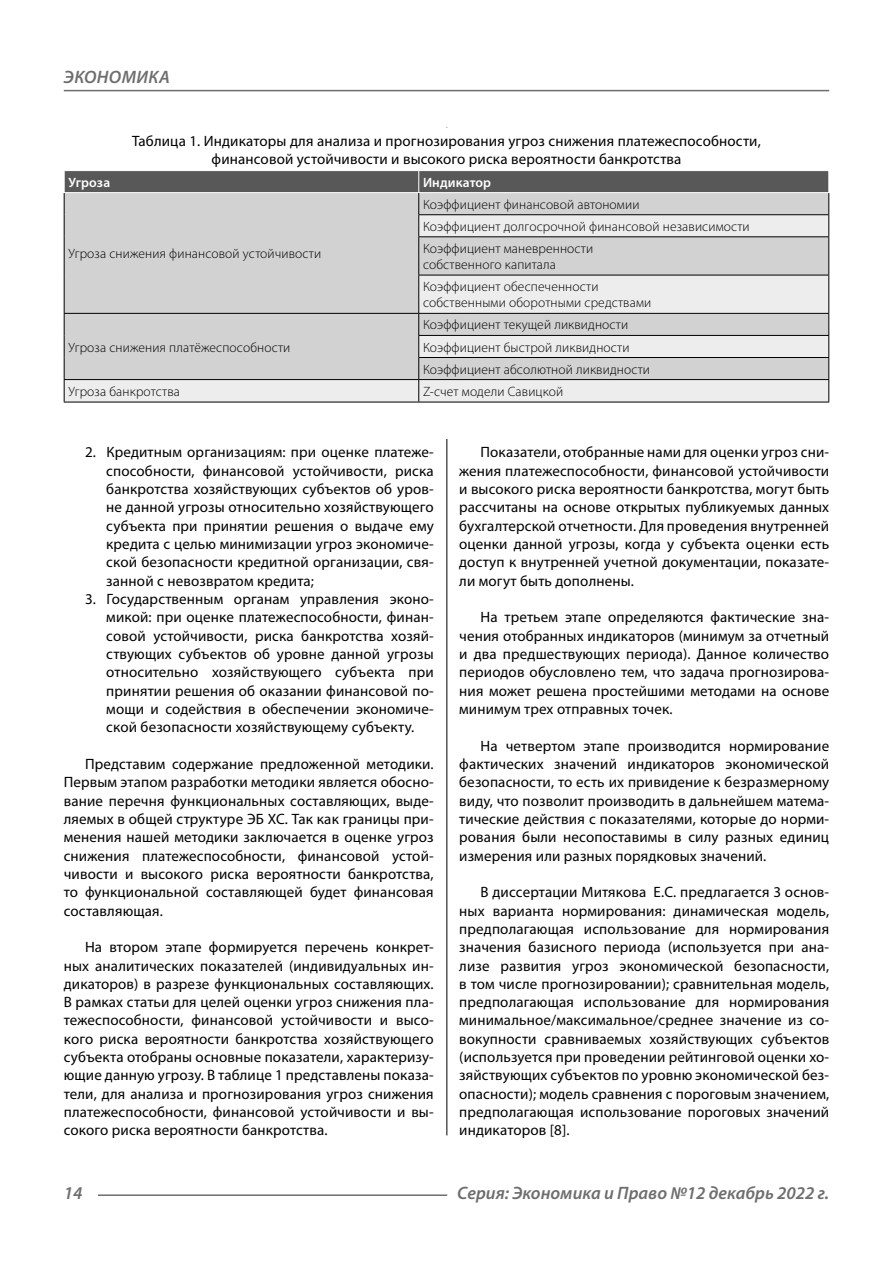
<style>
.page{position:relative;width:893px;height:1263px;background:#fff}
.page>*{position:absolute;margin:0;border:0;box-sizing:border-box;transform-origin:0 0}
.t1{font:italic 600 18px "Myriad Pro";color:#6e6e6e}
.Normal{font:15px/18.3px "Myriad Pro";letter-spacing:.01em;color:#000;text-align:justify}
.podpis{font:15px/18.3px "Myriad Pro";letter-spacing:.01em;color:#000;text-align:center}
.Tab_content{font:300 13.5px "Myriad Pro";letter-spacing:.01em;color:#000}
.Tab_header{font:600 13.5px "Myriad Pro";letter-spacing:.01em;color:#fff}
</style>
<div class="page">
<hr style="left:446px;top:128px;width:1px;height:1007px;background:#000">
<svg style="left:65px;top:237px;width:763px;height:165px;background:#d9d9d9"></svg>
<svg style="left:64px;top:171px;width:765px;height:66px;background:#aeaeae"></svg>
<hr style="left:64px;top:237px;width:1px;height:38px;background:#000">
<hr style="left:418px;top:236px;width:411px;height:1px;background:#000">
<hr style="left:418px;top:237px;width:1px;height:38px;background:#000">
<hr style="left:828px;top:237px;width:1px;height:38px;background:#000">
<hr style="left:64px;top:275px;width:1px;height:38px;background:#000">
<hr style="left:418px;top:275px;width:411px;height:1px;background:#000">
<hr style="left:418px;top:275px;width:1px;height:38px;background:#000">
<hr style="left:828px;top:275px;width:1px;height:38px;background:#000">
<hr style="left:64px;top:313px;width:355px;height:1px;background:#000">
<hr style="left:419px;top:313px;width:410px;height:1px;background:#000">
<hr style="left:418px;top:335px;width:411px;height:1px;background:#000">
<hr style="left:418px;top:357px;width:411px;height:1px;background:#000">
<hr style="left:64px;top:379px;width:355px;height:1px;background:#000">
<svg style="left:64px;top:314px;width:1px;height:88px"></svg>
<hr style="left:419px;top:379px;width:410px;height:1px;background:#000">
<svg style="left:418px;top:314px;width:1px;height:88px"></svg>
<svg style="left:828px;top:314px;width:1px;height:88px"></svg>
<hr style="left:64px;top:402px;width:355px;height:1px;background:#000">
<hr style="left:419px;top:402px;width:410px;height:1px;background:#000">
<hr style="left:98px;top:1194px;width:349px;height:2px;background:#6e6e6e">
<hr style="left:64px;top:90px;width:765px;height:1px;background:#6e6e6e">
<p class="t1" style="left:64px;top:66px;width:24px">Экономика</p>
<p class="podpis" style="left:132px;top:131px;width:630px">Таблица 1. Индикаторы для анализа и прогнозирования угроз снижения платежеспособности, финансовой устойчивости и высокого риска вероятности банкротства</p>
<p class="Tab_header" style="left:68px;top:174px;width:43px">Угроза</p>
<p class="Tab_header" style="left:423px;top:174px;width:70px">Индикатор</p>
<p class="Tab_content" style="left:68px;top:245px;width:254px">Угроза снижения финансовой устойчивости</p>
<p class="Tab_content" style="left:68px;top:339px;width:223px">Угроза снижения платёжеспособности</p>
<p class="Tab_content" style="left:423px;top:196px;width:218px">Коэффициент финансовой автономии</p>
<p class="Tab_content" style="left:423px;top:218px;width:328px">Коэффициент долгосрочной финансовой независимости</p>
<p class="Tab_content" style="left:423px;top:240px;width:172px">Коэффициент маневренности</p>
<p class="Tab_content" style="left:423px;top:256px;width:135px">собственного капитала</p>
<p class="Tab_content" style="left:423px;top:279px;width:177px">Коэффициент обеспеченности</p>
<p class="Tab_content" style="left:423px;top:295px;width:230px">собственными оборотными средствами</p>
<p class="Tab_content" style="left:423px;top:317px;width:207px">Коэффициент текущей ликвидности</p>
<p class="Tab_content" style="left:423px;top:339px;width:208px">Коэффициент быстрой ликвидности</p>
<p class="Tab_content" style="left:423px;top:361px;width:229px">Коэффициент абсолютной ликвидности</p>
<p class="Tab_content" style="left:68px;top:383px;width:113px">Угроза банкротства</p>
<p class="Tab_content" style="left:423px;top:383px;width:142px">Z-счет модели Савицкой</p>
<p class="Normal" style="left:106px;top:443px;width:329px;text-indent:-21px">2. Кредитным организациям: при оценке платеже&shy;способности, финансовой устойчивости, риска банкротства хозяйствующих субъектов об уров&shy;не данной угрозы относительно хозяйствующего субъекта при принятии решения о выдаче ему кредита с целью минимизации угроз экономиче&shy;ской безопасности кредитной организации, свя&shy;занной с невозвратом кредита;</p>
<p class="Normal" style="left:106px;top:590px;width:329px;text-indent:-21px">3. Государственным органам управления эконо&shy;микой: при оценке платежеспособности, финан&shy;совой устойчивости, риска банкротства хозяй&shy;ствующих субъектов об уровне данной угрозы относительно хозяйствующего субъекта при принятии решения об оказании финансовой по&shy;мощи и содействия в обеспечении экономиче&shy;ской безопасности хозяйствующему субъекту.</p>
<p class="Normal" style="left:64px;top:754px;width:371px;text-indent:21px">Представим содержание предложенной методики.<br>Первым этапом разработки методики является обосно&shy;вание перечня функциональных составляющих, выде&shy;ляемых в общей структуре ЭБ ХС. Так как границы при&shy;менения нашей методики заключается в оценке угроз снижения платежеспособности, финансовой устой&shy;чивости и высокого риска вероятности банкротства, то функциональной составляющей будет финансовая составляющая.</p>
<p class="Normal" style="left:64px;top:938px;width:371px;text-indent:21px">На втором этапе формируется перечень конкрет&shy;ных аналитических показателей (индивидуальных ин&shy;дикаторов) в разрезе функциональных составляющих.<br>В рамках статьи для целей оценки угроз снижения пла&shy;тежеспособности, финансовой устойчивости и высо&shy;кого риска вероятности банкротства хозяйствующего субъекта отобраны основные показатели, характеризу&shy;ющие данную угрозу. В таблице 1 представлены показа&shy;тели, для анализа и прогнозирования угроз снижения платежеспособности, финансовой устойчивости и вы&shy;сокого риска вероятности банкротства.</p>
<p class="Normal" style="left:459px;top:443px;width:371px;text-indent:21px">Показатели, отобранные нами для оценки угроз сни&shy;жения платежеспособности, финансовой устойчивости и высокого риска вероятности банкротства, могут быть рассчитаны на основе открытых публикуемых данных бухгалтерской отчетности. Для проведения внутренней оценки данной угрозы, когда у субъекта оценки есть доступ к внутренней учетной документации, показате&shy;ли могут быть дополнены.</p>
<p class="Normal" style="left:459px;top:608px;width:371px;text-indent:21px">На третьем этапе определяются фактические зна&shy;чения отобранных индикаторов (минимум за отчетный и два предшествующих периода). Данное количество периодов обусловлено тем, что задача прогнозирова&shy;ния может решена простейшими методами на основе минимум трех отправных точек.</p>
<p class="Normal" style="left:459px;top:736px;width:371px;text-indent:21px">На четвертом этапе производится нормирование фактических значений индикаторов экономической безопасности, то есть их привидение к безразмерному виду, что позволит производить в дальнейшем матема&shy;тические действия с показателями, которые до норми&shy;рования были несопоставимы в силу разных единиц измерения или разных порядковых значений.</p>
<p class="Normal" style="left:459px;top:883px;width:371px;text-indent:21px">В диссертации Митякова Е.С. предлагается 3 основ&shy;ных варианта нормирования: динамическая модель, предполагающая использование для нормирования значения базисного периода (используется при ана&shy;лизе развития угроз экономической безопасности, в том числе прогнозировании); сравнительная модель, предполагающая использование для нормирования минимальное/максимальное/среднее значение из со&shy;вокупности сравниваемых хозяйствующих субъектов (используется при проведении рейтинговой оценки хо&shy;зяйствующих субъектов по уровню экономической без&shy;опасности); модель сравнения с пороговым значением, предполагающая использование пороговых значений индикаторов [8].</p>
<p class="t1" style="left:64px;top:1182px;width:20px">14</p>
<p class="t1" style="left:457px;top:1182px;width:373px">Серия: Экономика и Право №12 декабрь 2022 г.</p>
</div>
